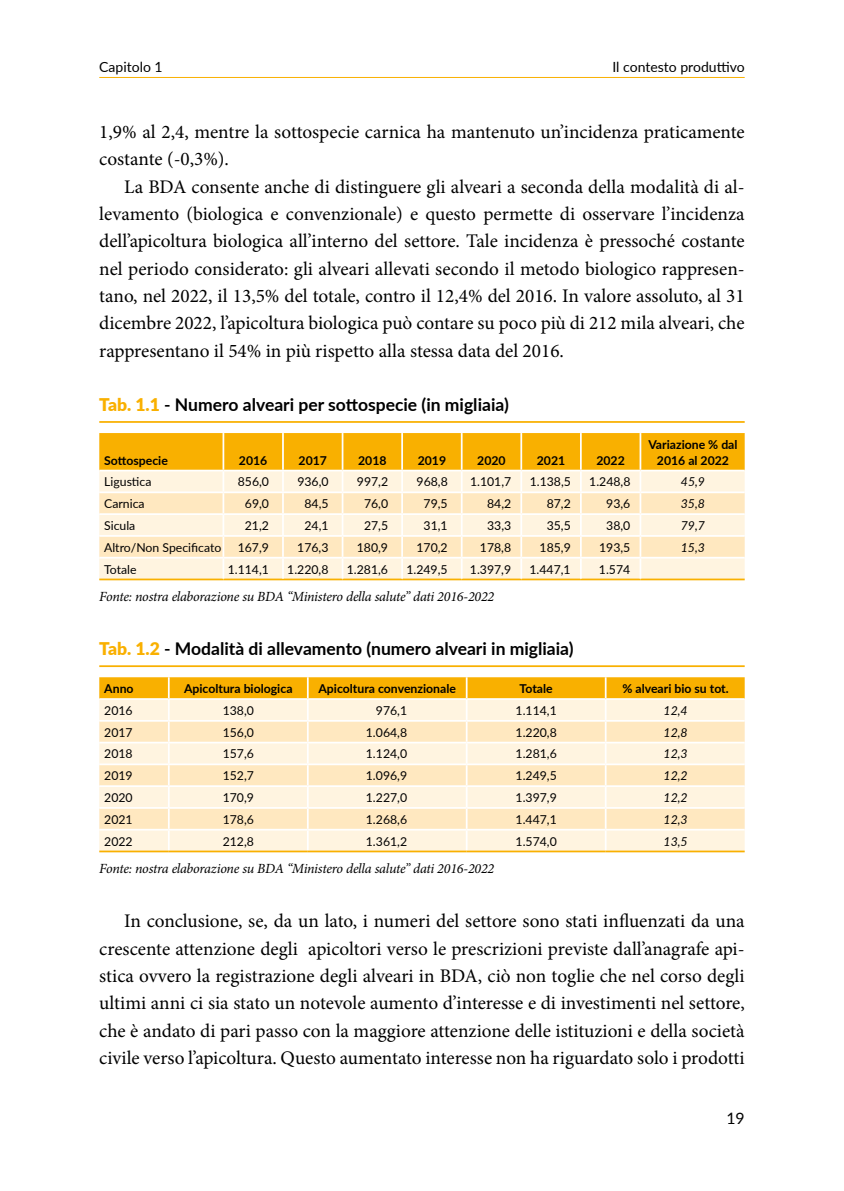
<style>
.page{position:relative;width:844px;height:1191px;background:#fff}
.page>*{position:absolute;margin:0;border:0;box-sizing:border-box;transform-origin:0 0}
.t1{font:19.25px/27.3px "Minion Pro";letter-spacing:-.005em;color:#000;text-align:justify}
.t2{font:700 17.5px "Lato";color:#000}
.t3{font:15.75px "Lato";color:#000}
.t4{font:italic 14px "Minion Pro";letter-spacing:-.02em;color:#000}
.t5{font:14px "Lato";color:#000}
.t6{font:12.25px "Lato";color:#000}
.t7{font:700 12.25px/15.8px "Lato";color:#000;text-align:center}
.t8{font:italic 12.25px "Lato";color:#000}
.s1{font-weight:900;color:#f9b000}
</style>
<div class="page">
<hr style="left:99px;top:77px;width:645px;height:1px;background:#f9b000">
<hr style="left:99px;top:421px;width:645px;height:2px;background:#f9b000">
<hr style="left:99px;top:665px;width:645px;height:2px;background:#f9b000">
<hr style="left:99px;top:578px;width:124px;height:2px;background:#f9b000">
<hr style="left:223px;top:578px;width:60px;height:2px;background:#f9b000">
<hr style="left:283px;top:578px;width:59px;height:2px;background:#f9b000">
<hr style="left:342px;top:578px;width:60px;height:2px;background:#f9b000">
<hr style="left:402px;top:578px;width:59px;height:2px;background:#f9b000">
<hr style="left:461px;top:578px;width:60px;height:2px;background:#f9b000">
<hr style="left:521px;top:578px;width:59px;height:2px;background:#f9b000">
<hr style="left:580px;top:578px;width:60px;height:2px;background:#f9b000">
<hr style="left:640px;top:578px;width:104px;height:2px;background:#f9b000">
<svg style="left:99px;top:433px;width:645px;height:145px;background:#fde0a2"></svg>
<hr style="left:639px;top:558px;width:2px;height:20px;background:#fff">
<svg style="left:99px;top:677px;width:645px;height:173px;background:#fee8bc"></svg>
<hr style="left:466px;top:829px;width:139px;height:1px;background:#fff">
<hr style="left:465px;top:830px;width:2px;height:20px;background:#fff">
<hr style="left:605px;top:829px;width:139px;height:1px;background:#fff">
<hr style="left:604px;top:830px;width:2px;height:20px;background:#fff">
<hr style="left:99px;top:850px;width:70px;height:2px;background:#f9b000">
<hr style="left:169px;top:850px;width:139px;height:2px;background:#f9b000">
<hr style="left:308px;top:850px;width:158px;height:2px;background:#f9b000">
<hr style="left:466px;top:850px;width:139px;height:2px;background:#f9b000">
<hr style="left:605px;top:850px;width:139px;height:2px;background:#f9b000">
<p class="t5" style="left:99px;top:57px;width:65px">Capitolo 1</p>
<p class="t5" style="left:612px;top:57px;width:134px">Il contesto produttivo</p>
<p class="t1" style="left:99px;top:118px;width:646px">1,9% al 2,4, mentre la sottospecie carnica ha mantenuto un’incidenza praticamente costante (-0,3%).</p>
<p class="t1" style="left:99px;top:173px;width:646px;text-indent:25px">La BDA consente anche di distinguere gli alveari a seconda della modalità di al&shy;levamento (biologica e convenzionale) e questo permette di osservare l’incidenza dell’apicoltura biologica all’interno del settore. Tale incidenza è pressoché costante nel periodo considerato: gli alveari allevati secondo il metodo biologico rappresen&shy;tano, nel 2022, il 13,5% del totale, contro il 12,4% del 2016. In valore assoluto, al 31 dicembre 2022, l’apicoltura biologica può contare su poco più di 212 mila alveari, che rappresentano il 54% in più rispetto alla stessa data del 2016.</p>
<p class="t2" style="left:99px;top:392px;width:411px"><span class="s1">Tab. 1.1</span> - Numero alveari per sottospecie (in migliaia)</p>
<p class="t7" style="left:104px;top:452px;width:65px">Sottospecie</p>
<p class="t7" style="left:239px;top:452px;width:30px">2016</p>
<p class="t7" style="left:298px;top:452px;width:30px">2017</p>
<p class="t7" style="left:358px;top:452px;width:30px">2018</p>
<p class="t7" style="left:417px;top:452px;width:30px">2019</p>
<p class="t7" style="left:477px;top:452px;width:30px">2020</p>
<p class="t7" style="left:536px;top:452px;width:30px">2021</p>
<p class="t7" style="left:596px;top:452px;width:30px">2022</p>
<p class="t7" style="left:648px;top:436px;width:91px">Variazione % dal<br>2016 al 2022</p>
<p class="t6" style="left:104px;top:473px;width:49px">Ligustica</p>
<p class="t6" style="left:238px;top:473px;width:33px">856,0</p>
<p class="t6" style="left:297px;top:473px;width:33px">936,0</p>
<p class="t6" style="left:357px;top:473px;width:33px">997,2</p>
<p class="t6" style="left:416px;top:473px;width:33px">968,8</p>
<p class="t6" style="left:470px;top:473px;width:43px">1.101,7</p>
<p class="t6" style="left:529px;top:473px;width:43px">1.138,5</p>
<p class="t6" style="left:589px;top:473px;width:43px">1.248,8</p>
<p class="t8" style="left:680px;top:473px;width:26px">45,9</p>
<p class="t6" style="left:104px;top:495px;width:42px">Carnica</p>
<p class="t6" style="left:245px;top:495px;width:26px">69,0</p>
<p class="t6" style="left:304px;top:495px;width:26px">84,5</p>
<p class="t6" style="left:364px;top:495px;width:26px">76,0</p>
<p class="t6" style="left:423px;top:495px;width:26px">79,5</p>
<p class="t6" style="left:487px;top:495px;width:26px">84,2</p>
<p class="t6" style="left:546px;top:495px;width:26px">87,2</p>
<p class="t6" style="left:606px;top:495px;width:26px">93,6</p>
<p class="t8" style="left:680px;top:495px;width:26px">35,8</p>
<p class="t6" style="left:104px;top:517px;width:33px">Sicula</p>
<p class="t6" style="left:245px;top:517px;width:26px">21,2</p>
<p class="t6" style="left:304px;top:517px;width:26px">24,1</p>
<p class="t6" style="left:364px;top:517px;width:26px">27,5</p>
<p class="t6" style="left:423px;top:517px;width:26px">31,1</p>
<p class="t6" style="left:487px;top:517px;width:26px">33,3</p>
<p class="t6" style="left:546px;top:517px;width:26px">35,5</p>
<p class="t6" style="left:606px;top:517px;width:26px">38,0</p>
<p class="t8" style="left:680px;top:517px;width:26px">79,7</p>
<p class="t6" style="left:104px;top:538px;width:119px">Altro/Non Specificato</p>
<p class="t6" style="left:238px;top:538px;width:33px">167,9</p>
<p class="t6" style="left:297px;top:538px;width:33px">176,3</p>
<p class="t6" style="left:357px;top:538px;width:33px">180,9</p>
<p class="t6" style="left:416px;top:538px;width:33px">170,2</p>
<p class="t6" style="left:480px;top:538px;width:33px">178,8</p>
<p class="t6" style="left:539px;top:538px;width:33px">185,9</p>
<p class="t6" style="left:599px;top:538px;width:33px">193,5</p>
<p class="t8" style="left:680px;top:538px;width:26px">15,3</p>
<p class="t6" style="left:104px;top:560px;width:34px">Totale</p>
<p class="t6" style="left:228px;top:560px;width:43px">1.114,1</p>
<p class="t6" style="left:287px;top:560px;width:43px">1.220,8</p>
<p class="t6" style="left:347px;top:560px;width:43px">1.281,6</p>
<p class="t6" style="left:406px;top:560px;width:43px">1.249,5</p>
<p class="t6" style="left:470px;top:560px;width:43px">1.397,9</p>
<p class="t6" style="left:529px;top:560px;width:43px">1.447,1</p>
<p class="t6" style="left:598px;top:560px;width:33px">1.574</p>
<p class="t4" style="left:99px;top:587px;width:396px">Fonte: nostra elaborazione su BDA “Ministero della salute” dati 2016-2022</p>
<p class="t2" style="left:99px;top:636px;width:476px"><span class="s1">Tab. 1.2</span> - Modalità di allevamento (numero alveari in migliaia)</p>
<p class="t7" style="left:104px;top:680px;width:31px">Anno</p>
<p class="t7" style="left:184px;top:680px;width:110px">Apicoltura biologica</p>
<p class="t7" style="left:318px;top:680px;width:139px">Apicoltura convenzionale</p>
<p class="t7" style="left:519px;top:680px;width:35px">Totale</p>
<p class="t7" style="left:622px;top:680px;width:108px">% alveari bio su tot.</p>
<p class="t6" style="left:104px;top:701px;width:30px">2016</p>
<p class="t6" style="left:223px;top:701px;width:33px">138,0</p>
<p class="t6" style="left:376px;top:701px;width:33px">976,1</p>
<p class="t6" style="left:515px;top:701px;width:43px">1.114,1</p>
<p class="t8" style="left:663px;top:701px;width:26px">12,4</p>
<p class="t6" style="left:104px;top:723px;width:30px">2017</p>
<p class="t6" style="left:223px;top:723px;width:33px">156,0</p>
<p class="t6" style="left:366px;top:723px;width:43px">1.064,8</p>
<p class="t6" style="left:515px;top:723px;width:43px">1.220,8</p>
<p class="t8" style="left:663px;top:723px;width:26px">12,8</p>
<p class="t6" style="left:104px;top:745px;width:30px">2018</p>
<p class="t6" style="left:223px;top:745px;width:33px">157,6</p>
<p class="t6" style="left:366px;top:745px;width:43px">1.124,0</p>
<p class="t6" style="left:515px;top:745px;width:43px">1.281,6</p>
<p class="t8" style="left:663px;top:745px;width:26px">12,3</p>
<p class="t6" style="left:104px;top:767px;width:30px">2019</p>
<p class="t6" style="left:223px;top:767px;width:33px">152,7</p>
<p class="t6" style="left:366px;top:767px;width:43px">1.096,9</p>
<p class="t6" style="left:515px;top:767px;width:43px">1.249,5</p>
<p class="t8" style="left:663px;top:767px;width:26px">12,2</p>
<p class="t6" style="left:104px;top:788px;width:30px">2020</p>
<p class="t6" style="left:223px;top:788px;width:33px">170,9</p>
<p class="t6" style="left:366px;top:788px;width:43px">1.227,0</p>
<p class="t6" style="left:515px;top:788px;width:43px">1.397,9</p>
<p class="t8" style="left:663px;top:788px;width:26px">12,2</p>
<p class="t6" style="left:104px;top:810px;width:30px">2021</p>
<p class="t6" style="left:223px;top:810px;width:33px">178,6</p>
<p class="t6" style="left:366px;top:810px;width:43px">1.268,6</p>
<p class="t6" style="left:515px;top:810px;width:43px">1.447,1</p>
<p class="t8" style="left:663px;top:810px;width:26px">12,3</p>
<p class="t6" style="left:104px;top:832px;width:30px">2022</p>
<p class="t6" style="left:223px;top:832px;width:33px">212,8</p>
<p class="t6" style="left:366px;top:832px;width:43px">1.361,2</p>
<p class="t6" style="left:515px;top:832px;width:43px">1.574,0</p>
<p class="t8" style="left:663px;top:832px;width:26px">13,5</p>
<p class="t4" style="left:99px;top:858px;width:396px">Fonte: nostra elaborazione su BDA “Ministero della salute” dati 2016-2022</p>
<p class="t1" style="left:99px;top:907px;width:646px;text-indent:25px">In conclusione, se, da un lato, i numeri del settore sono stati influenzati da una crescente attenzione degli apicoltori verso le prescrizioni previste dall’anagrafe api&shy;stica ovvero la registrazione degli alveari in BDA, ciò non toglie che nel corso degli ultimi anni ci sia stato un notevole aumento d’interesse e di investimenti nel settore, che è andato di pari passo con la maggiore attenzione delle istituzioni e della società civile verso l’apicoltura. Questo aumentato interesse non ha riguardato solo i prodotti</p>
<p class="t3" style="left:726px;top:1107px;width:20px">19</p>
</div>
